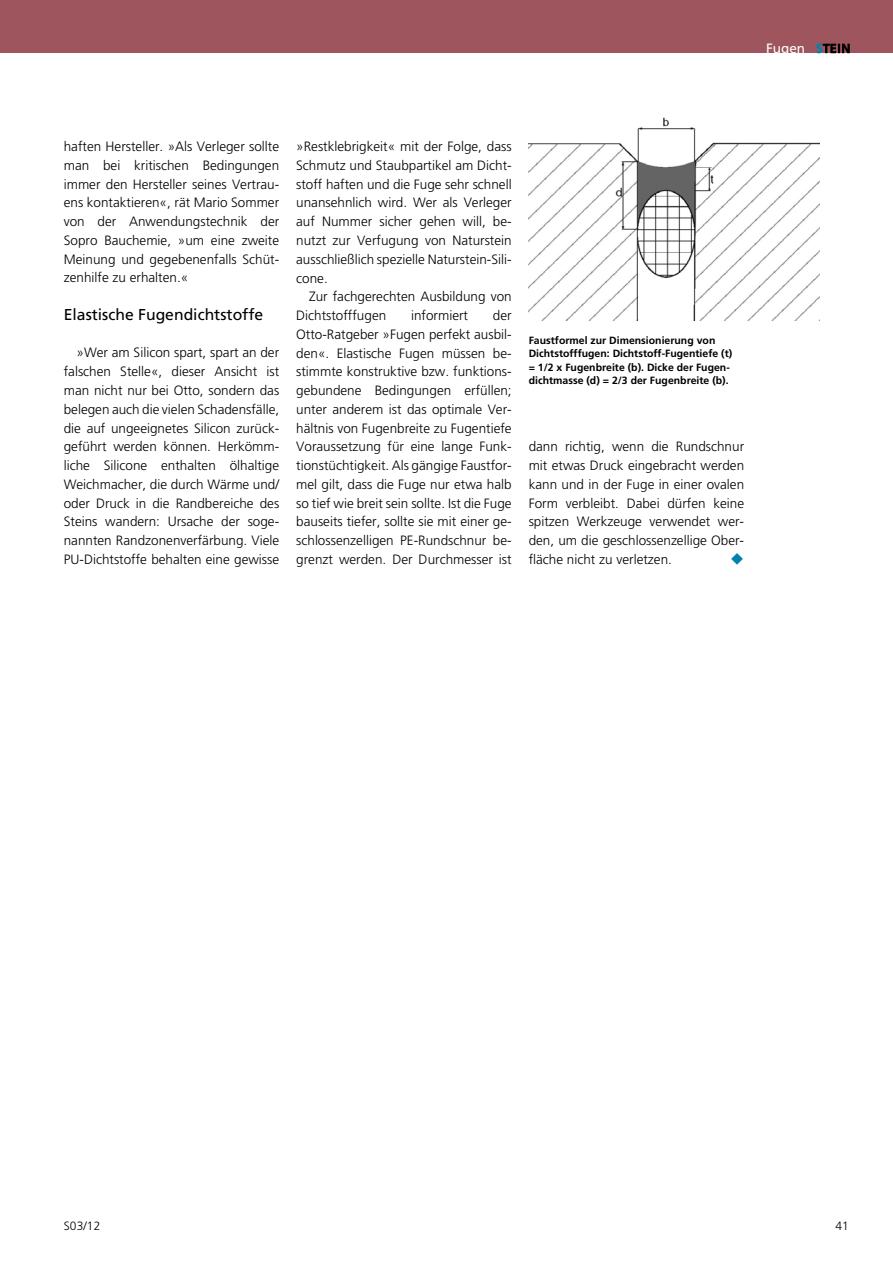
<style>
.page{position:relative;width:893px;height:1263px;background:#fff}
.page>*{position:absolute;margin:0;border:0;box-sizing:border-box;transform-origin:0 0}
.t1{font:15.75px "Frutiger";color:#000}
.t2{font:300 13.5px/18.8px "Frutiger";color:#000;text-align:justify}
.t3{font:13.5px "Frutiger";color:#fff}
.t4{font:300 12px "Frutiger";letter-spacing:.01em;color:#000}
.t5{font:700 10.5px/13.5px "Frutiger";color:#000}
</style>
<div class="page">
<div style="left:0;top:0;width:893px;height:53px;background:#9e555d"></div>
<svg style="left:817px;top:44px;width:32px;height:9px"></svg>
<img style="left:529px;top:117px;width:290px;height:203px">
<p class="t3" style="left:766px;top:40px;width:41px">Fugen</p>
<p class="t2" style="left:64px;top:137px;width:217px">haften Hersteller. »Als Verleger sollte man bei kritischen Bedingungen immer den Hersteller seines Vertrau&shy;ens kontaktieren«, rät Mario Sommer von der Anwendungstechnik der Sopro Bauchemie, »um eine zweite Meinung und gegebenenfalls Schüt&shy;zenhilfe zu erhalten.«</p>
<p class="t1" style="left:64px;top:305px;width:201px">Elastische Fugendichtstoffe</p>
<p class="t2" style="left:64px;top:343px;width:217px;text-indent:13px">»Wer am Silicon spart, spart an der falschen Stelle«, dieser Ansicht ist man nicht nur bei Otto, sondern das belegen auch die vielen Schadensfälle, die auf ungeeignetes Silicon zurück&shy;geführt werden können. Herkömm&shy;liche Silicone enthalten ölhaltige Weichmacher, die durch Wärme und/ oder Druck in die Randbereiche des Steins wandern: Ursache der soge&shy;nannten Randzonenverfärbung. Viele PU-Dichtstoffe behalten eine gewisse</p>
<p class="t2" style="left:296px;top:137px;width:217px">»Restklebrigkeit« mit der Folge, dass Schmutz und Staubpartikel am Dicht&shy;stoff haften und die Fuge sehr schnell unansehnlich wird. Wer als Verleger auf Nummer sicher gehen will, be&shy;nutzt zur Verfugung von Naturstein ausschließlich spezielle Naturstein-Sili&shy;cone.</p>
<p class="t2" style="left:296px;top:287px;width:217px;text-indent:13px">Zur fachgerechten Ausbildung von<br>Dichtstofffugen</p>
<p class="t2" style="left:411px;top:306px;width:58px">informiert</p>
<p class="t2" style="left:296px;top:306px;width:217px;text-indent:197px">der Otto-Ratgeber »Fugen perfekt ausbil&shy;den«. Elastische Fugen müssen be&shy;stimmte konstruktive bzw. funktions&shy;gebundene Bedingungen erfüllen; unter anderem ist das optimale Ver&shy;hältnis von Fugenbreite zu Fugentiefe Voraussetzung für eine lange Funk&shy;tionstüchtigkeit. Als gängige Faustfor&shy;mel gilt, dass die Fuge nur etwa halb so tief wie breit sein sollte. Ist die Fuge bauseits tiefer, sollte sie mit einer ge&shy;schlossenzelligen PE-Rundschnur be&shy;grenzt werden. Der Durchmesser ist</p>
<p class="t5" style="left:529px;top:333px;width:205px">Faustformel zur Dimensionierung von Dichtstofffugen: Dichtstoff-Fugentiefe (t) = 1/2 x Fugenbreite (b). Dicke der Fugen&shy;dichtmasse (d) = 2/3 der Fugenbreite (b).</p>
<p class="t2" style="left:529px;top:437px;width:217px">dann richtig, wenn die Rundschnur mit etwas Druck eingebracht werden kann und in der Fuge in einer ovalen Form verbleibt. Dabei dürfen keine spitzen Werkzeuge verwendet wer&shy;den, um die geschlossenzellige Ober&shy;fläche nicht zu verletzen.</p>
<p class="t4" style="left:64px;top:1219px;width:38px">S03/12</p>
<p class="t4" style="left:835px;top:1219px;width:15px">41</p>
</div>
